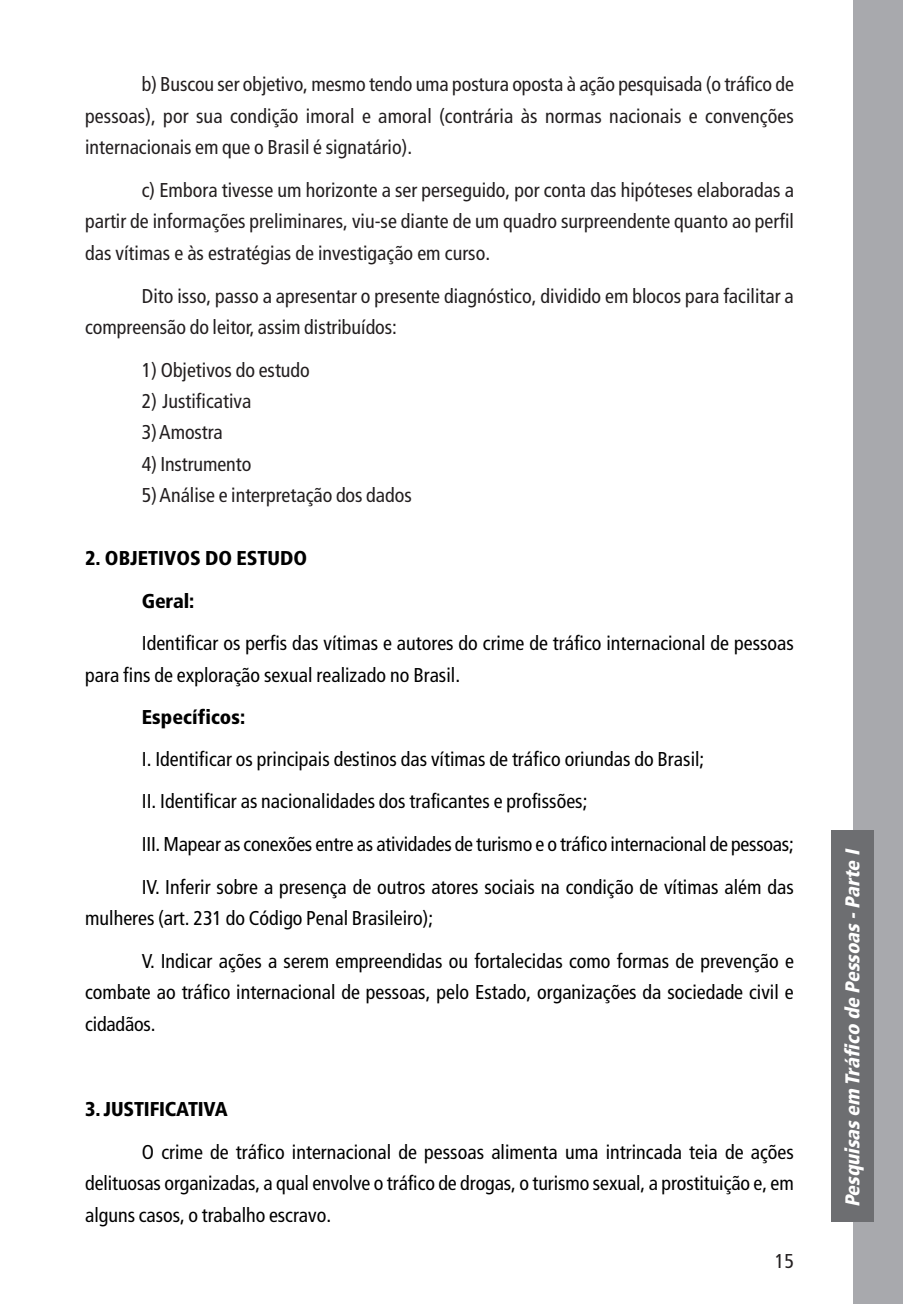
<style>
.page{position:relative;width:903px;height:1304px;background:#fff}
.page>*{position:absolute;margin:0;border:0;box-sizing:border-box;transform-origin:0 0}
.t1{font:condensed 20px/42.4px "Frutiger";color:#000}
.t2{font:condensed 20px/31.4px "Frutiger";color:#231f20;text-align:justify}
.t3{font:italic 900 condensed 20px "Frutiger";color:#fff}
.s1{font-weight:900}
</style>
<div class="page">
<div style="left:853px;top:0;width:50px;height:1304px;background:#a8a9ad"></div>
<div style="left:831px;top:830px;width:43px;height:392px;background:#6d6e71"></div>
<p class="t2" style="left:85px;top:70px;width:710px;text-indent:57px">b) Buscou ser objetivo, mesmo tendo uma postura oposta à ação pesquisada (o tráfico de pessoas), por sua condição imoral e amoral (contrária às normas nacionais e convenções internacionais em que o Brasil é signatário).</p>
<p class="t2" style="left:85px;top:176px;width:710px;text-indent:57px">c) Embora tivesse um horizonte a ser perseguido, por conta das hipóteses elaboradas a partir de informações preliminares, viu-se diante de um quadro surpreendente quanto ao perfil das vítimas e às estratégias de investigação em curso.</p>
<p class="t2" style="left:85px;top:281px;width:710px;text-indent:57px">Dito isso, passo a apresentar o presente diagnóstico, dividido em blocos para facilitar a compreensão do leitor, assim distribuídos:</p>
<p class="t2" style="left:142px;top:356px;width:170px">1) Objetivos do estudo</p>
<p class="t2" style="left:142px;top:387px;width:111px">2) Justificativa</p>
<p class="t2" style="left:142px;top:418px;width:82px">3) Amostra</p>
<p class="t2" style="left:142px;top:450px;width:111px">4) Instrumento</p>
<p class="t2" style="left:142px;top:481px;width:271px">5) Análise e interpretação dos dados</p>
<p class="t1" style="left:142px;top:538px;width:653px;text-indent:-57px"><span class="s1">2. OBJETIVOS DO ESTUDO<br>Geral:<br></span>Identificar os perfis das vítimas e autores do crime de tráfico internacional de pessoas</p>
<p class="t1" style="left:142px;top:655px;width:653px;text-indent:-57px">para fins de exploração sexual realizado no Brasil.<br><span class="s1">Específicos:<br></span>I. Identificar os principais destinos das vítimas de tráfico oriundas do Brasil;<br>II. Identificar as nacionalidades dos traficantes e profissões;<br>III. Mapear as conexões entre as atividades de turismo e o tráfico internacional de pessoas; IV. Inferir sobre a presença de outros atores sociais na condição de vítimas além das</p>
<p class="t1" style="left:142px;top:898px;width:653px;text-indent:-57px">mulheres (art. 231 do Código Penal Brasileiro);<br>V. Indicar ações a serem empreendidas ou fortalecidas como formas de prevenção e</p>
<p class="t1" style="left:85px;top:978px;width:710px;line-height:31.4px">combate ao tráfico internacional de pessoas, pelo Estado, organizações da sociedade civil e cidadãos.</p>
<p class="t1" style="left:142px;top:1089px;width:654px;text-indent:-57px"><span class="s1">3. JUSTIFICATIVA<br></span>O crime de tráfico internacional de pessoas alimenta uma intrincada teia de ações</p>
<p class="t1" style="left:85px;top:1169px;width:710px;line-height:31.4px">delituosas organizadas, a qual envolve o tráfico de drogas, o turismo sexual, a prostituição e, em alguns casos, o trabalho escravo.</p>
<p class="t2" style="left:775px;top:1247px;width:21px">15</p>
<p class="t3" style="left:844px;top:1207px;width:363px;rotate:-90deg">Pesq uisas em Tráfico de Pessoas -Parte I</p>
</div>
